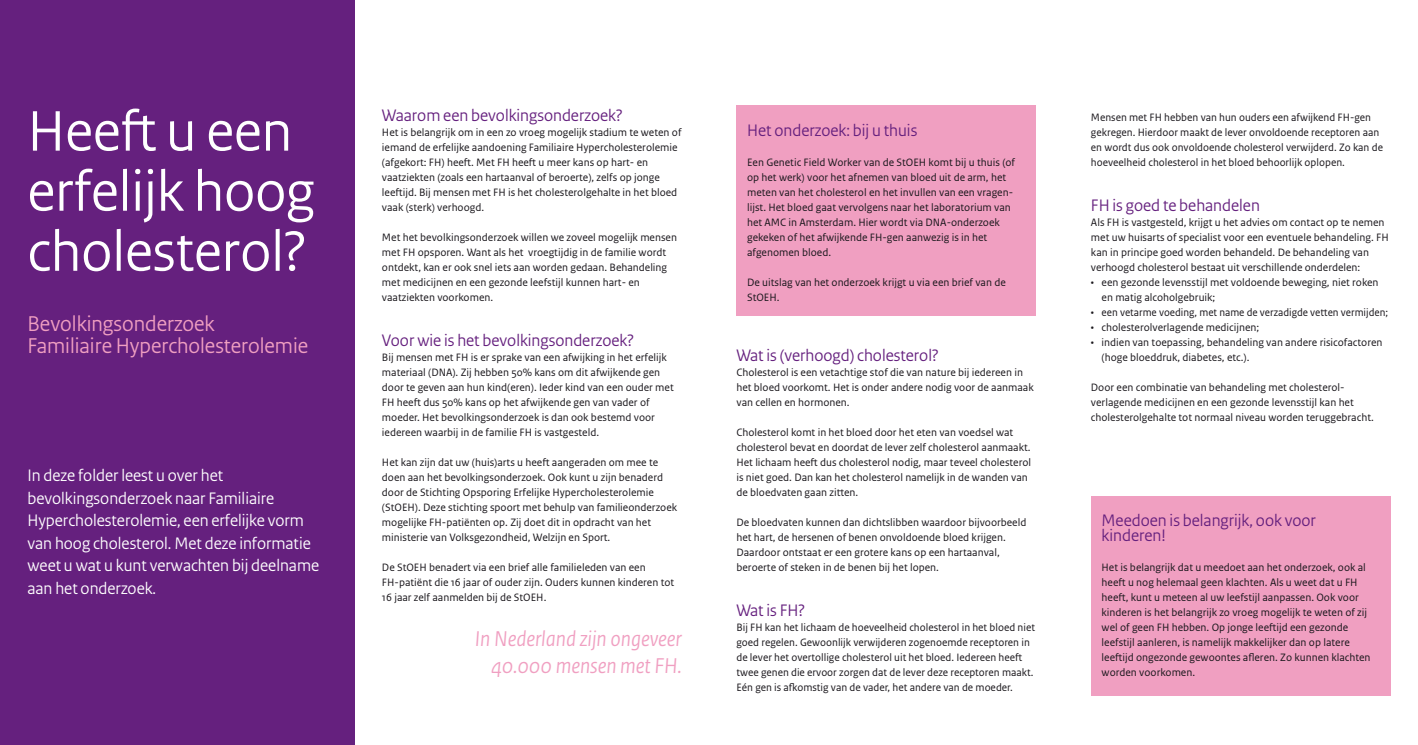
<style>
.page{position:relative;width:1418px;height:745px;background:#fff}
.page>*{position:absolute;margin:0;border:0;box-sizing:border-box;transform-origin:0 0}
.t1{font:60px/60px "Rijksoverheid Sans Heading";color:#fff}
.t2{font:22.5px/22.5px "Rijksoverheid Sans Heading";color:#f09fc1}
.t3{font:italic 22.5px/27px "Rijksoverheid Sans Heading";color:#f09fc1;text-align:right}
.t4{font:17.5px/22.5px "Rijksoverheid Sans Heading";color:#fff}
.t5{font:17.5px/15px "Rijksoverheid Sans Heading";color:#65207e}
.t6{font:11.25px/15px "Rijksoverheid Sans Text";color:#1a171c}
</style>
<div class="page">
<div style="left:0;top:0;width:354px;height:744px;background:#65207e"></div>
<div style="left:736px;top:105px;width:300px;height:210px;background:#f09fc1"></div>
<div style="left:1090px;top:495px;width:300px;height:199px;background:#f09fc1"></div>
<h1 class="t1" style="left:27px;top:102px;width:288px">Heeft u een erfelijk hoog cholesterol?</h1>
<h2 class="t2" style="left:27px;top:312px;width:282px">Bevolkingsonderzoek<br>Familiaire Hypercholesterolemie</h2>
<h3 class="t4" style="left:27px;top:464px;width:293px">In deze folder leest u over het bevolkingsonderzoek naar Familiaire Hypercholesterolemie, een erfelijke vorm van hoog cholesterol. Met deze informatie weet u wat u kunt verwachten bij deelname aan het onderzoek.</h3>
<h3 class="t5" style="left:382px;top:108px;width:242px">Waarom een bevolkingsonderzoek?</h3>
<p class="t6" style="left:382px;top:124px;width:301px">Het is belangrijk om in een zo vroeg mogelijk stadium te weten of iemand de erfelijke aandoening Familiaire Hypercholesterolemie (afgekort: FH) heeft. Met FH heeft u meer kans op hart- en vaatziekten (zoals een hartaanval of beroerte), zelfs op jonge leeftijd. Bij mensen met FH is het cholesterolgehalte in het bloed vaak (sterk) verhoogd.</p>
<p class="t6" style="left:382px;top:229px;width:296px">Met het bevolkingsonderzoek willen we zoveel mogelijk mensen met FH opsporen. Want als het vroegtijdig in de familie wordt ontdekt, kan er ook snel iets aan worden gedaan. Behandeling met medicijnen en een gezonde leefstijl kunnen hart- en vaatziekten voorkomen.</p>
<h3 class="t5" style="left:382px;top:332px;width:253px">Voor wie is het bevolkingsonderzoek?</h3>
<p class="t6" style="left:382px;top:349px;width:293px">Bij mensen met FH is er sprake van een afwijking in het erfelijk materiaal (DNA). Zij hebben 50% kans om dit afwijkende gen door te geven aan hun kind(eren). Ieder kind van een ouder met FH heeft dus 50% kans op het afwijkende gen van vader of moeder. Het bevolkingsonderzoek is dan ook bestemd voor iedereen waarbij in de familie FH is vastgesteld.</p>
<p class="t6" style="left:382px;top:454px;width:297px">Het kan zijn dat uw (huis)arts u heeft aangeraden om mee te doen aan het bevolkingsonderzoek. Ook kunt u zijn benaderd door de Stichting Opsporing Erfelijke Hypercholesterolemie (StOEH). Deze stichting spoort met behulp van familieonderzoek mogelijke FH-patiënten op. Zij doet dit in opdracht van het ministerie van Volksgezondheid, Welzijn en Sport.</p>
<p class="t6" style="left:382px;top:559px;width:294px">De StOEH benadert via een brief alle familieleden van een<br>FH-patiënt die 16 jaar of ouder zijn. Ouders kunnen kinderen tot<br>16 jaar zelf aanmelden bij de StOEH.</p>
<h2 class="t3" style="left:475px;top:625px;width:208px">In Nederland zijn ongeveer<br>40.000 mensen met FH.</h2>
<h3 class="t5" style="left:747px;top:122px;width:172px">Het onderzoek: bij u thuis</h3>
<p class="t6" style="left:747px;top:154px;width:269px">Een Genetic Field Worker van de StOEH komt bij u thuis (of op het werk) voor het afnemen van bloed uit de arm, het meten van het cholesterol en het invullen van een vragen&shy;lijst. Het bloed gaat vervolgens naar het laboratorium van het AMC in Amsterdam. Hier wordt via DNA-onderzoek gekeken of het afwijkende FH-gen aanwezig is in het afgenomen bloed.</p>
<p class="t6" style="left:747px;top:274px;width:260px">De uitslag van het onderzoek krijgt u via een brief van de<br>StOEH.</p>
<h3 class="t5" style="left:736px;top:347px;width:204px">Wat is (verhoogd) cholesterol?</h3>
<p class="t6" style="left:736px;top:364px;width:299px">Cholesterol is een vetachtige stof die van nature bij iedereen in het bloed voorkomt. Het is onder andere nodig voor de aanmaak van cellen en hormonen.</p>
<p class="t6" style="left:736px;top:424px;width:296px">Cholesterol komt in het bloed door het eten van voedsel wat cholesterol bevat en doordat de lever zelf cholesterol aanmaakt.<br>Het lichaam heeft dus cholesterol nodig, maar teveel cholesterol is niet goed. Dan kan het cholesterol namelijk in de wanden van de bloedvaten gaan zitten.</p>
<p class="t6" style="left:736px;top:514px;width:291px">De bloedvaten kunnen dan dichtslibben waardoor bijvoorbeeld het hart, de hersenen of benen onvoldoende bloed krijgen.<br>Daardoor ontstaat er een grotere kans op een hartaanval, beroerte of steken in de benen bij het lopen.</p>
<h3 class="t5" style="left:736px;top:602px;width:70px">Wat is FH?</h3>
<p class="t6" style="left:736px;top:619px;width:300px">Bij FH kan het lichaam de hoeveelheid cholesterol in het bloed niet goed regelen. Gewoonlijk verwijderen zogenoemde receptoren in de lever het overtollige cholesterol uit het bloed. Iedereen heeft twee genen die ervoor zorgen dat de lever deze receptoren maakt.<br>Eén gen is afkomstig van de vader, het andere van de moeder.</p>
<p class="t6" style="left:1090px;top:109px;width:293px">Mensen met FH hebben van hun ouders een afwijkend FH-gen gekregen. Hierdoor maakt de lever onvoldoende receptoren aan en wordt dus ook onvoldoende cholesterol verwijderd. Zo kan de hoeveelheid cholesterol in het bloed behoorlijk oplopen.</p>
<h3 class="t5" style="left:1090px;top:197px;width:170px">FH is goed te behandelen</h3>
<p class="t6" style="left:1090px;top:214px;width:299px">Als FH is vastgesteld, krijgt u het advies om contact op te nemen met uw huisarts of specialist voor een eventuele behandeling. FH kan in principe goed worden behandeld. De behandeling van verhoogd cholesterol bestaat uit verschillende onderdelen:</p>
<p class="t6" style="left:1101px;top:274px;width:278px;text-indent:-11px">• een gezonde levensstijl met voldoende beweging, niet roken en matig alcoholgebruik;</p>
<p class="t6" style="left:1090px;top:304px;width:299px">• een vetarme voeding, met name de verzadigde vetten vermijden;</p>
<p class="t6" style="left:1090px;top:319px;width:170px">• cholesterolverlagende medicijnen;</p>
<p class="t6" style="left:1101px;top:334px;width:282px;text-indent:-11px">• indien van toepassing, behandeling van andere risicofactoren (hoge bloeddruk, diabetes, etc.).</p>
<p class="t6" style="left:1090px;top:379px;width:284px">Door een combinatie van behandeling met cholesterol&shy;verlagende medicijnen en een gezonde levensstijl kan het cholesterolgehalte tot normaal niveau worden teruggebracht.</p>
<h3 class="t5" style="left:1101px;top:512px;width:216px">Meedoen is belangrijk, ook voor kinderen!</h3>
<p class="t6" style="left:1101px;top:559px;width:270px">Het is belangrijk dat u meedoet aan het onderzoek, ook al heeft u nog helemaal geen klachten. Als u weet dat u FH heeft, kunt u meteen al uw leefstijl aanpassen. Ook voor kinderen is het belangrijk zo vroeg mogelijk te weten of zij wel of geen FH hebben. Op jonge leeftijd een gezonde leefstijl aanleren, is namelijk makkelijker dan op latere leeftijd ongezonde gewoontes afleren. Zo kunnen klachten worden voorkomen.</p>
</div>
